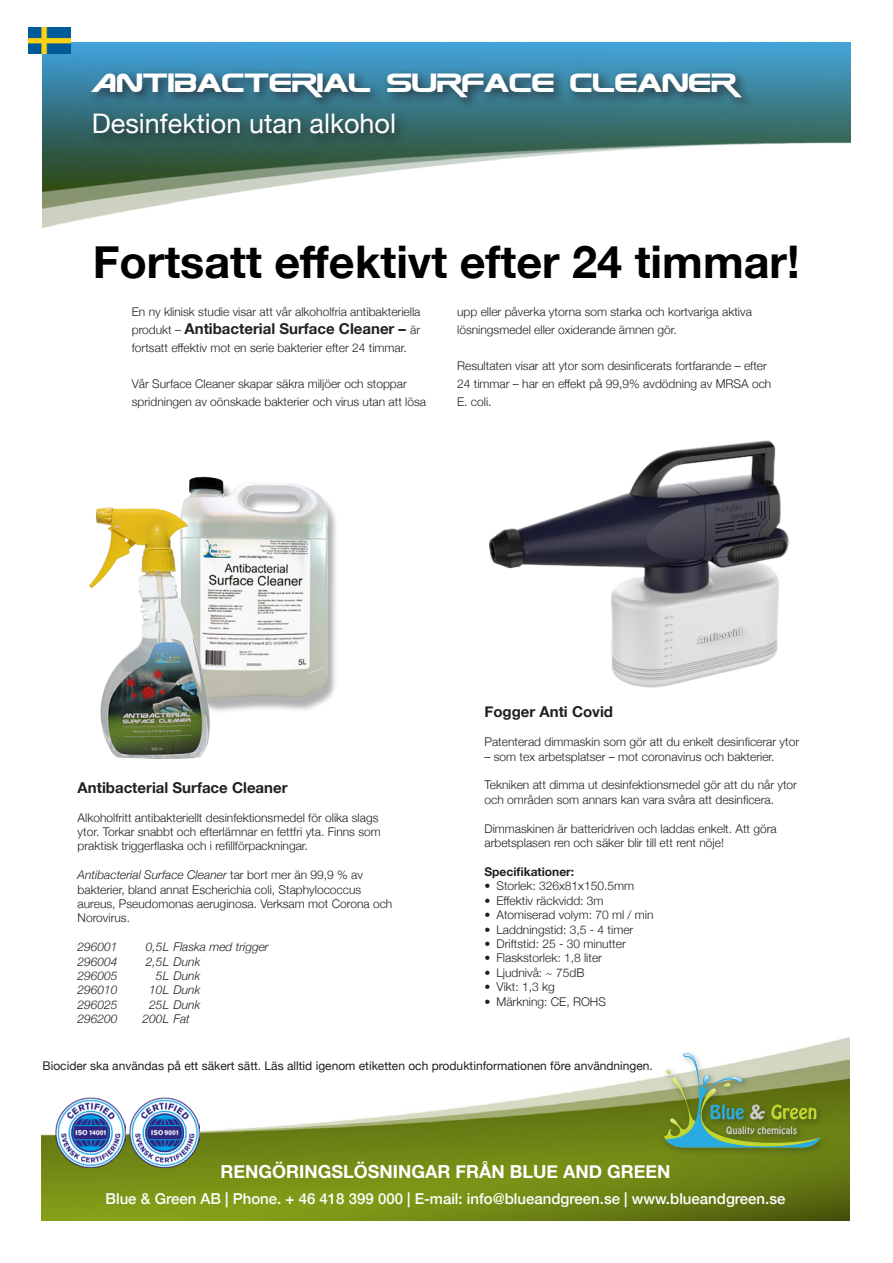
<style>
.page{position:relative;width:893px;height:1263px;background:#fff}
.page>*{position:absolute;margin:0;border:0;box-sizing:border-box;transform-origin:0 0}
.Rubrik_2{font:700 45px "Helvetica Neue";color:#000}
.t1{font:27px "Zebulon";color:#fff}
.t2{font:27px "Helvetica Neue";color:#fff}
.Brödtext{font:700 18px "Helvetica Neue";color:#fff}
.Brödtext-2{font:500 15px "Helvetica Neue";color:#fff}
.Rubrik_2-2{font:700 15px "Helvetica Neue";color:#231f20}
.Brödtext-3{font:700 15px "Helvetica Neue";color:#231f20}
.Brödtext-4{font:300 12px/14.4px "Helvetica Neue";color:#231f20}
.Rubrik_2-3{font:300 12px "Helvetica Neue";color:#231f20}
.Rubrik_3{font:12px "Helvetica Neue";color:#231f20}
.Bröd_artikelnummer{font:italic 300 12px "Helvetica Neue";color:#231f20}
.Rubrik_3-2{font:700 12px "Helvetica Neue";color:#231f20}
.s1{font-weight:300;font-size:12px}
.s2{font-style:italic}
</style>
<div class="page">
<img style="left:43px;top:43px;width:807px;height:185px">
<img style="left:42px;top:1037px;width:807px;height:183px">
<div style="left:87px;top:69px;width:667px;height:77px;background:#231f20;opacity:.75"></div>
<img style="left:29px;top:27px;width:41px;height:26px">
<img style="left:489px;top:440px;width:300px;height:248px">
<div style="left:180px;top:480px;width:159px;height:233px;background:#231f20;opacity:.35"></div>
<img style="left:180px;top:476px;width:150px;height:224px">
<div style="left:659px;top:1048px;width:169px;height:108px;background:#231f20;opacity:.3"></div>
<svg style="left:664px;top:1053px;width:156px;height:97px;background:#8ca56d"></svg>
<img style="left:129px;top:1097px;width:70px;height:70px">
<img style="left:55px;top:1097px;width:70px;height:70px">
<img style="left:89px;top:509px;width:122px;height:250px">
<p class="t1" style="left:92px;top:66px;width:646px">ANTIBACTERIAL SURFACE CLEANER</p>
<p class="t2" style="left:92px;top:104px;width:306px">Desinfektion utan alkohol</p>
<p class="Rubrik_2" style="left:93px;top:227px;width:708px">Fortsatt effektivt efter 24 timmar!</p>
<p class="Brödtext-4" style="left:132px;top:303px;width:290px">En ny klinisk studie visar att vår alkoholfria antibakteriella</p>
<p class="Brödtext-3" style="left:132px;top:317px;width:290px"><span class="s1">produkt –</span> Antibacterial Surface Cleaner – <span class="s1">är</span></p>
<p class="Brödtext-4" style="left:132px;top:339px;width:276px">fortsatt effektiv mot en serie bakterier efter 24 timmar.</p>
<p class="Brödtext-4" style="left:132px;top:374px;width:296px;line-height:18px">Vår Surface Cleaner skapar säkra miljöer och stoppar spridningen av oönskade bakterier och virus utan att lösa</p>
<p class="Brödtext-4" style="left:457px;top:302px;width:296px;line-height:18px">upp eller påverka ytorna som starka och kortvariga aktiva lösningsmedel eller oxiderande ämnen gör.</p>
<p class="Brödtext-4" style="left:457px;top:356px;width:316px;line-height:18px">Resultaten visar att ytor som desinficerats fortfarande – efter<br>24 timmar – har en effekt på 99,9% avdödning av MRSA och<br>E. coli.</p>
<p class="Rubrik_2-2" style="left:484px;top:700px;width:130px">Fogger Anti Covid</p>
<p class="Rubrik_2-3" style="left:484px;top:732px;width:316px">Patenterad dimmaskin som gör att du enkelt desinficerar ytor</p>
<p class="Rubrik_2-3" style="left:484px;top:747px;width:292px">– som tex arbetsplatser – mot coronavirus och bakterier.</p>
<p class="Brödtext-4" style="left:484px;top:777px;width:314px">Tekniken att dimma ut desinfektionsmedel gör att du når ytor och områden som annars kan vara svåra att desinficera.</p>
<p class="Brödtext-4" style="left:484px;top:820px;width:294px">Dimmaskinen är batteridriven och laddas enkelt. Att göra arbetsplasen ren och säker blir till ett rent nöje!</p>
<p class="Rubrik_3-2" style="left:484px;top:862px;width:91px">Specifikationer:</p>
<p class="Brödtext-4" style="left:484px;top:878px;width:151px">• Storlek: 326x81x150.5mm</p>
<p class="Brödtext-4" style="left:484px;top:892px;width:121px">• Effektiv räckvidd: 3m</p>
<p class="Brödtext-4" style="left:484px;top:907px;width:171px">• Atomiserad volym: 70 ml / min</p>
<p class="Brödtext-4" style="left:484px;top:921px;width:150px">• Laddningstid: 3,5 - 4 timer</p>
<p class="Brödtext-4" style="left:484px;top:935px;width:143px">• Driftstid: 25 - 30 minutter</p>
<p class="Brödtext-4" style="left:484px;top:950px;width:119px">• Flaskstorlek: 1,8 liter</p>
<p class="Brödtext-4" style="left:484px;top:964px;width:101px">• Ljudnivå: ~ 75dB</p>
<p class="Brödtext-4" style="left:484px;top:979px;width:72px">• Vikt: 1,3 kg</p>
<p class="Brödtext-4" style="left:484px;top:993px;width:123px">• Märkning: CE, ROHS</p>
<p class="Rubrik_2-2" style="left:78px;top:776px;width:211px">Antibacterial Surface Cleaner</p>
<p class="Brödtext-4" style="left:78px;top:809px;width:305px">Alkoholfritt antibakteriellt desinfektionsmedel för olika slags ytor. Torkar snabbt och efterlämnar en fettfri yta. Finns som praktisk triggerflaska och i refillförpackningar.</p>
<p class="Brödtext-4" style="left:78px;top:867px;width:316px"><span class="s2">Antibacterial Surface Cleaner</span> tar bort mer än 99,9 % av bakterier, bland annat Escherichia coli, Staphylococcus aureus, Pseudomonas aeruginosa. Verksam mot Corona och Norovirus.</p>
<p class="Bröd_artikelnummer" style="left:78px;top:937px;width:42px">296001</p>
<p class="Bröd_artikelnummer" style="left:146px;top:937px;width:124px">0,5L Flaska med trigger</p>
<p class="Bröd_artikelnummer" style="left:78px;top:952px;width:42px">296004</p>
<p class="Bröd_artikelnummer" style="left:146px;top:952px;width:56px">2,5L Dunk</p>
<p class="Bröd_artikelnummer" style="left:78px;top:966px;width:42px">296005</p>
<p class="Bröd_artikelnummer" style="left:156px;top:966px;width:46px">5L Dunk</p>
<p class="Bröd_artikelnummer" style="left:78px;top:981px;width:42px">296010</p>
<p class="Bröd_artikelnummer" style="left:149px;top:981px;width:52px">10L Dunk</p>
<p class="Bröd_artikelnummer" style="left:78px;top:995px;width:42px">296025</p>
<p class="Bröd_artikelnummer" style="left:149px;top:995px;width:52px">25L Dunk</p>
<p class="Bröd_artikelnummer" style="left:78px;top:1009px;width:42px">296200</p>
<p class="Bröd_artikelnummer" style="left:143px;top:1009px;width:49px">200L Fat</p>
<p class="Rubrik_3" style="left:43px;top:1056px;width:612px">Biocider ska användas på ett säkert sätt. Läs alltid igenom etiketten och produktinformationen före användningen.</p>
<p class="Brödtext" style="left:220px;top:1157px;width:452px">RENGÖRINGSLÖSNINGAR FRÅN BLUE AND GREEN</p>
<p class="Brödtext-2" style="left:105px;top:1187px;width:681px">Blue &amp; Green AB | Phone. + 46 418 399 000 | E-mail: info@blueandgreen.se | www.blueandgreen.se</p>
</div>
